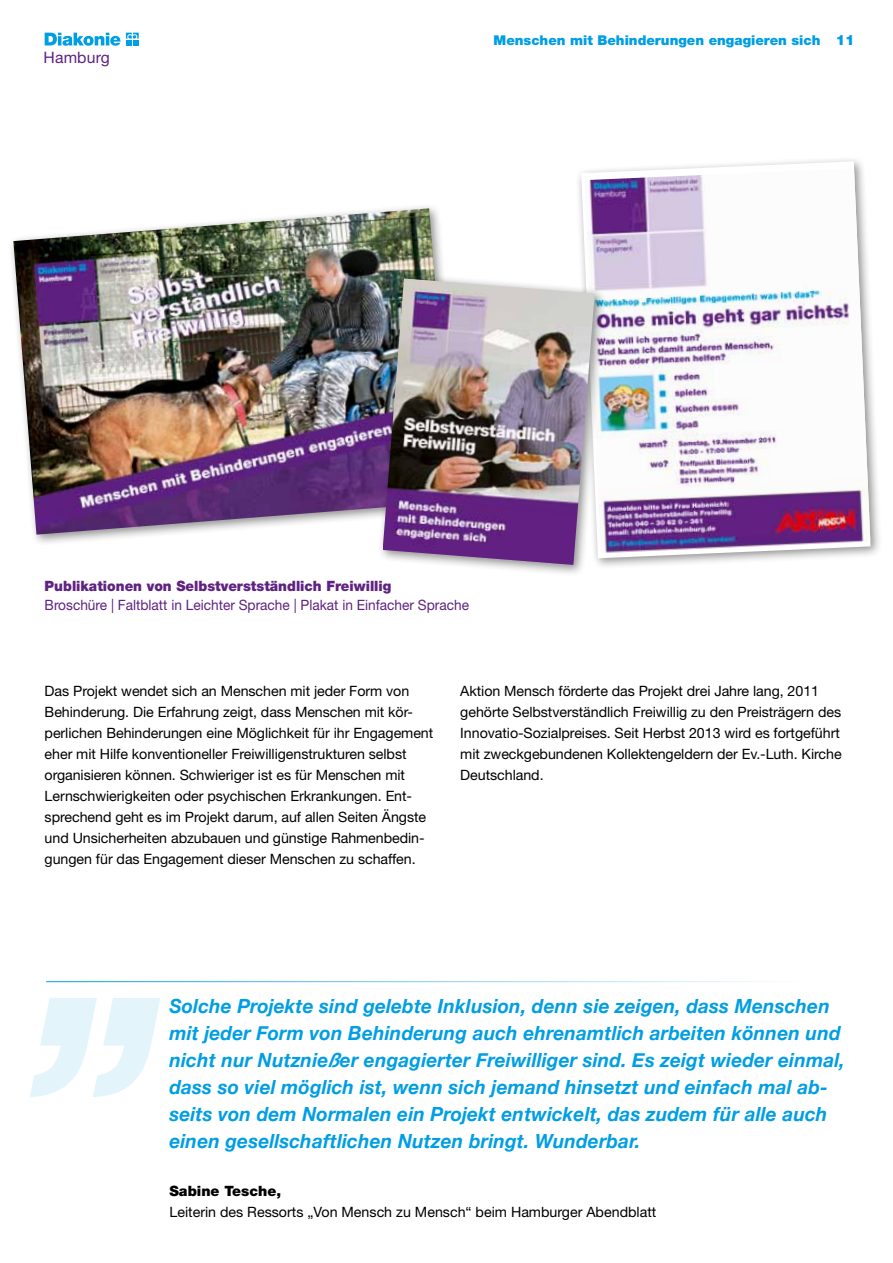
<style>
.page{position:relative;width:893px;height:1263px;background:#fff}
.page>*{position:absolute;margin:0;border:0;box-sizing:border-box;transform-origin:0 0}
.t1{font:italic 700 310.05px "Helvetica Neue";color:#009ee3}
.t2{font:italic 700 19.5px/27px "Helvetica Neue";letter-spacing:.01em;color:#009ee3}
.t3{font:15.75px "Helvetica Neue LT Pro";letter-spacing:.01em;color:#5f2282}
.t4{font:14.25px/21px "Helvetica Neue LT Pro";letter-spacing:-.005em;color:#000}
.t5{font:14.25px "Helvetica Neue LT Pro";color:#5f2282;scale:.96 1}
.t6{font:900 14.25px "Helvetica Neue LT Pro";color:#5f2282;scale:.96 1}
.t7{font:900 14.25px "Helvetica Neue LT Pro";color:#000}
.t8{font:900 13.5px "Helvetica Neue LT Pro";color:#009ee3}
.s1{font-size:14.25px}
</style>
<div class="page">
<svg style="left:45px;top:33px;width:75px;height:13px"></svg>
<svg style="left:126px;top:33px;width:13px;height:12px"></svg>
<img style="left:13px;top:208px;width:430px;height:327px">
<div style="left:575px;top:155px;width:307px;height:415px;background:#000;opacity:.44"></div>
<svg style="left:581px;top:161px;width:290px;height:397px"></svg>
<img style="left:584px;top:168px;width:286px;height:385px">
<div style="left:377px;top:273px;width:229px;height:304px;background:#000;opacity:.44"></div>
<img style="left:383px;top:278px;width:212px;height:287px">
<hr style="left:46px;top:981px;width:810px;height:1px;background:#009ee3">
<p class="t3" style="left:44px;top:47px;width:68px">Hamburg</p>
<p class="t8" style="left:494px;top:33px;width:363px">Menschen mit Behinderungen engagieren sich <span class="s1">11</span></p>
<p class="t6" style="left:45px;top:577px;width:363px">Publikationen von Selbstverstständlich Freiwillig</p>
<p class="t5" style="left:45px;top:596px;width:444px">Broschüre | Faltblatt in Leichter Sprache | Plakat in Einfacher Sprache</p>
<p class="t4" style="left:45px;top:680px;width:390px">Das Projekt wendet sich an Menschen mit jeder Form von Behinderung. Die Erfahrung zeigt, dass Menschen mit kör&shy;perlichen Behinderungen eine Möglichkeit für ihr Engagement eher mit Hilfe konventioneller Freiwilligenstrukturen selbst organisieren können. Schwieriger ist es für Menschen mit Lernschwierigkeiten oder psychischen Erkrankungen. Ent&shy;sprechend geht es im Projekt darum, auf allen Seiten Ängste und Unsicherheiten abzubauen und günstige Rahmenbedin&shy;gungen für das Engagement dieser Menschen zu schaffen.</p>
<p class="t4" style="left:460px;top:680px;width:383px">Aktion Mensch förderte das Projekt drei Jahre lang, 2011 gehörte Selbstverständlich Freiwillig zu den Preisträgern des Innovatio-Sozialpreises. Seit Herbst 2013 wird es fortgeführt mit zweckgebundenen Kollektengeldern der Ev.-Luth. Kirche Deutschland.</p>
<h1 class="t1" style="left:43px;top:686px;width:146px">„</h1>
<p class="t2" style="left:169px;top:992px;width:677px">Solche Projekte sind gelebte Inklusion, denn sie zeigen, dass Menschen mit jeder Form von Behinderung auch ehrenamtlich arbeiten können und nicht nur Nutznießer engagierter Freiwilliger sind. Es zeigt wieder einmal, dass so viel möglich ist, wenn sich jemand hinsetzt und einfach mal ab&shy;seits von dem Normalen ein Projekt entwickelt, das zudem für alle auch einen gesellschaftlichen Nutzen bringt. Wunderbar.</p>
<p class="t7" style="left:169px;top:1182px;width:113px">Sabine Tesche,</p>
<p class="t4" style="left:169px;top:1200px;width:488px">Leiterin des Ressorts „Von Mensch zu Mensch“ beim Hamburger Abendblatt</p>
</div>
